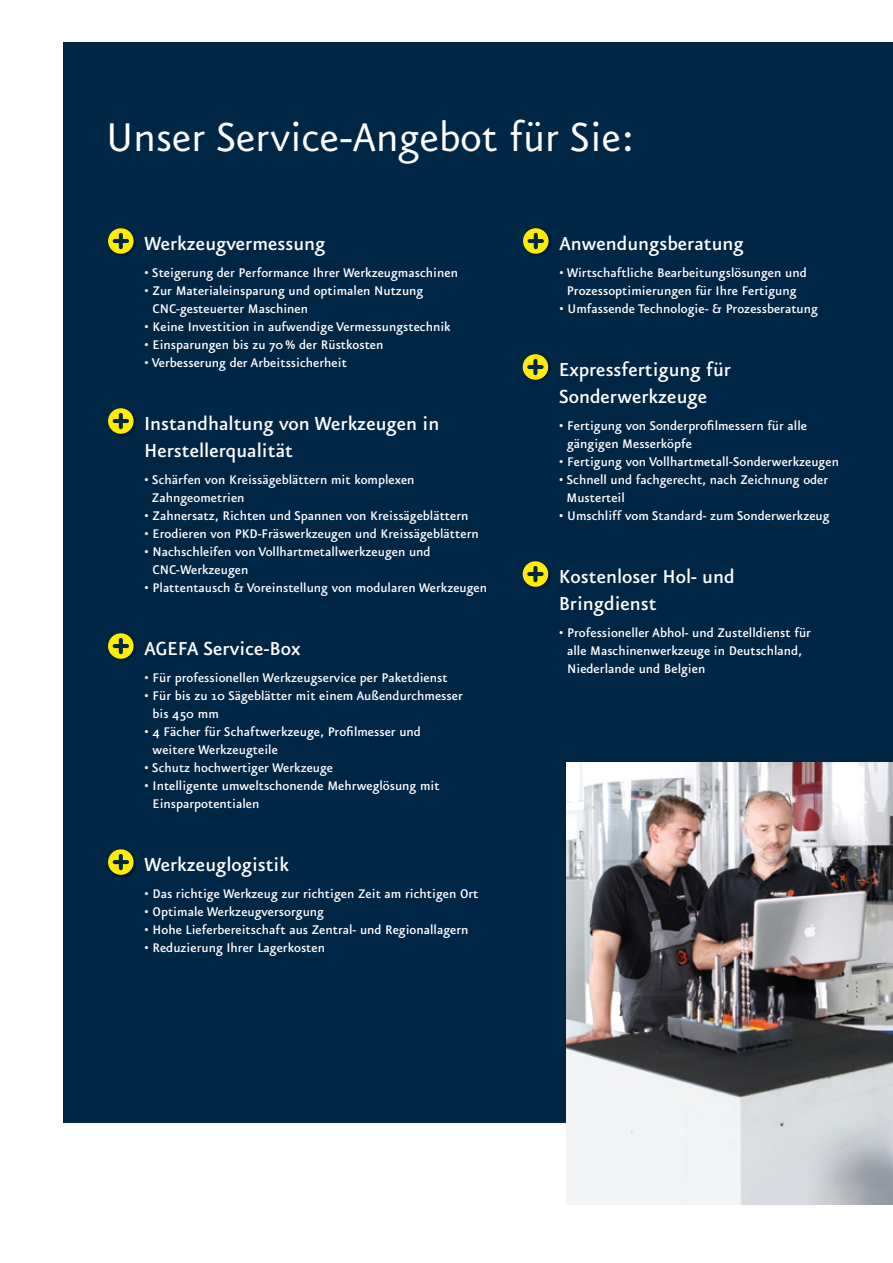
<style>
.page{position:relative;width:893px;height:1263px;background:#fff}
.page>*{position:absolute;margin:0;border:0;box-sizing:border-box;transform-origin:0 0}
.t1{font:48px "Eureka Sans";color:#fff}
.t2{font:500 22.5px/27px "Eureka Sans";color:#fff}
.t3{font:500 15px/18px "Eureka Sans";color:#fff}
</style>
<div class="page">
<div style="left:64px;top:43px;width:829px;height:1080px;background:#002646"></div>
<div style="left:522px;top:227px;width:30px;height:30px;background:#000;opacity:.5"></div>
<svg style="left:523px;top:228px;width:26px;height:26px"></svg>
<hr style="left:530px;top:239px;width:12px;height:4px;background:#002646">
<svg style="left:534px;top:235px;width:4px;height:12px"></svg>
<div style="left:107px;top:407px;width:30px;height:30px;background:#000;opacity:.5"></div>
<svg style="left:108px;top:408px;width:26px;height:26px"></svg>
<hr style="left:115px;top:419px;width:12px;height:4px;background:#002646">
<svg style="left:119px;top:415px;width:4px;height:12px"></svg>
<div style="left:107px;top:227px;width:30px;height:30px;background:#000;opacity:.5"></div>
<svg style="left:108px;top:228px;width:26px;height:26px"></svg>
<hr style="left:115px;top:239px;width:12px;height:4px;background:#002646">
<svg style="left:119px;top:235px;width:4px;height:12px"></svg>
<div style="left:522px;top:560px;width:29px;height:30px;background:#000;opacity:.5"></div>
<svg style="left:523px;top:561px;width:25px;height:26px"></svg>
<hr style="left:529px;top:572px;width:13px;height:4px;background:#002646">
<svg style="left:533px;top:568px;width:4px;height:12px"></svg>
<div style="left:107px;top:632px;width:30px;height:30px;background:#000;opacity:.5"></div>
<svg style="left:108px;top:633px;width:26px;height:26px"></svg>
<hr style="left:115px;top:644px;width:12px;height:4px;background:#002646">
<svg style="left:119px;top:640px;width:4px;height:12px"></svg>
<div style="left:107px;top:848px;width:30px;height:30px;background:#000;opacity:.5"></div>
<svg style="left:108px;top:849px;width:26px;height:26px"></svg>
<hr style="left:115px;top:860px;width:12px;height:4px;background:#002646">
<svg style="left:119px;top:856px;width:4px;height:12px"></svg>
<div style="left:522px;top:353px;width:29px;height:30px;background:#000;opacity:.5"></div>
<svg style="left:523px;top:354px;width:25px;height:26px"></svg>
<hr style="left:529px;top:365px;width:13px;height:4px;background:#002646">
<svg style="left:533px;top:361px;width:4px;height:12px"></svg>
<img style="left:567px;top:763px;width:326px;height:441px">
<h1 class="t1" style="left:106px;top:115px;width:529px">Unser Service-Angebot für Sie:</h1>
<h2 class="t2" style="left:144px;top:231px;width:183px">Werkzeugvermessung</h2>
<p class="t3" style="left:144px;top:264px;width:315px">• Steigerung der Performance Ihrer Werkzeugmaschinen</p>
<p class="t3" style="left:153px;top:282px;width:272px;text-indent:-9px">• Zur Materialeinsparung und optimalen Nutzung<br>CNC-gesteuerter Maschinen</p>
<p class="t3" style="left:144px;top:318px;width:308px">• Keine Investition in aufwendige Vermessungstechnik</p>
<p class="t3" style="left:144px;top:336px;width:241px">• Einsparungen bis zu 70% der Rüstkosten</p>
<p class="t3" style="left:144px;top:354px;width:204px">• Verbesserung der Arbeitssicherheit</p>
<h2 class="t2" style="left:144px;top:411px;width:297px">Instandhaltung von Werkzeugen in<br>Herstellerqualität</h2>
<p class="t3" style="left:152px;top:471px;width:264px;text-indent:-8px">• Schärfen von Kreissägeblättern mit komplexen<br>Zahngeometrien</p>
<p class="t3" style="left:144px;top:507px;width:326px">• Zahnersatz, Richten und Spannen von Kreissägeblättern</p>
<p class="t3" style="left:144px;top:525px;width:336px">• Erodieren von PKD-Fräswerkzeugen und Kreissägeblättern</p>
<p class="t3" style="left:153px;top:543px;width:280px;text-indent:-9px">• Nachschleifen von Vollhartmetallwerkzeugen und<br>CNC-Werkzeugen</p>
<p class="t3" style="left:144px;top:579px;width:345px">• Plattentausch &amp; Voreinstellung von modularen Werkzeugen</p>
<h2 class="t2" style="left:144px;top:636px;width:158px">AGEFA Service-Box</h2>
<p class="t3" style="left:144px;top:669px;width:305px">• Für professionellen Werkzeugservice per Paketdienst</p>
<p class="t3" style="left:153px;top:687px;width:312px;text-indent:-9px">• Für bis zu 10 Sägeblätter mit einem Außendurchmesser bis 450 mm</p>
<p class="t3" style="left:153px;top:723px;width:270px;text-indent:-9px">• 4 Fächer für Schaftwerkzeuge, Profilmesser und weitere Werkzeugteile</p>
<p class="t3" style="left:144px;top:759px;width:191px">• Schutz hochwertiger Werkzeuge</p>
<p class="t3" style="left:153px;top:777px;width:289px;text-indent:-9px">• Intelligente umweltschonende Mehrweglösung mit<br>Einsparpotentialen</p>
<h2 class="t2" style="left:144px;top:852px;width:147px">Werkzeuglogistik</h2>
<p class="t3" style="left:144px;top:885px;width:336px">• Das richtige Werkzeug zur richtigen Zeit am richtigen Ort</p>
<p class="t3" style="left:144px;top:903px;width:181px">• Optimale Werkzeugversorgung</p>
<p class="t3" style="left:144px;top:921px;width:326px">• Hohe Lieferbereitschaft aus Zentral- und Regionallagern</p>
<p class="t3" style="left:144px;top:939px;width:182px">• Reduzierung Ihrer Lagerkosten</p>
<h2 class="t2" style="left:559px;top:231px;width:186px">Anwendungsberatung</h2>
<p class="t3" style="left:559px;top:264px;width:249px;text-align:center">• Wirtschaftliche Bearbeitungslösungen und<br>Prozessoptimierungen für Ihre Fertigung</p>
<p class="t3" style="left:559px;top:300px;width:260px">• Umfassende Technologie- &amp; Prozessberatung</p>
<h2 class="t2" style="left:559px;top:357px;width:174px">Expressfertigung für<br>Sonderwerkzeuge</h2>
<p class="t3" style="left:567px;top:417px;width:241px;text-indent:-9px">• Fertigung von Sonderprofilmessern für alle gängigen Messerköpfe</p>
<p class="t3" style="left:559px;top:453px;width:282px">• Fertigung von Vollhartmetall-Sonderwerkzeugen</p>
<p class="t3" style="left:567px;top:471px;width:263px;text-indent:-8px">• Schnell und fachgerecht, nach Zeichnung oder<br>Musterteil</p>
<p class="t3" style="left:559px;top:507px;width:272px">• Umschliff vom Standard- zum Sonderwerkzeug</p>
<h2 class="t2" style="left:559px;top:564px;width:177px">Kostenloser Hol- und<br>Bringdienst</h2>
<p class="t3" style="left:567px;top:624px;width:245px;text-indent:-9px">• Professioneller Abhol- und Zustelldienst für alle Maschinenwerkzeuge in Deutschland,<br>Niederlande und Belgien</p>
</div>
